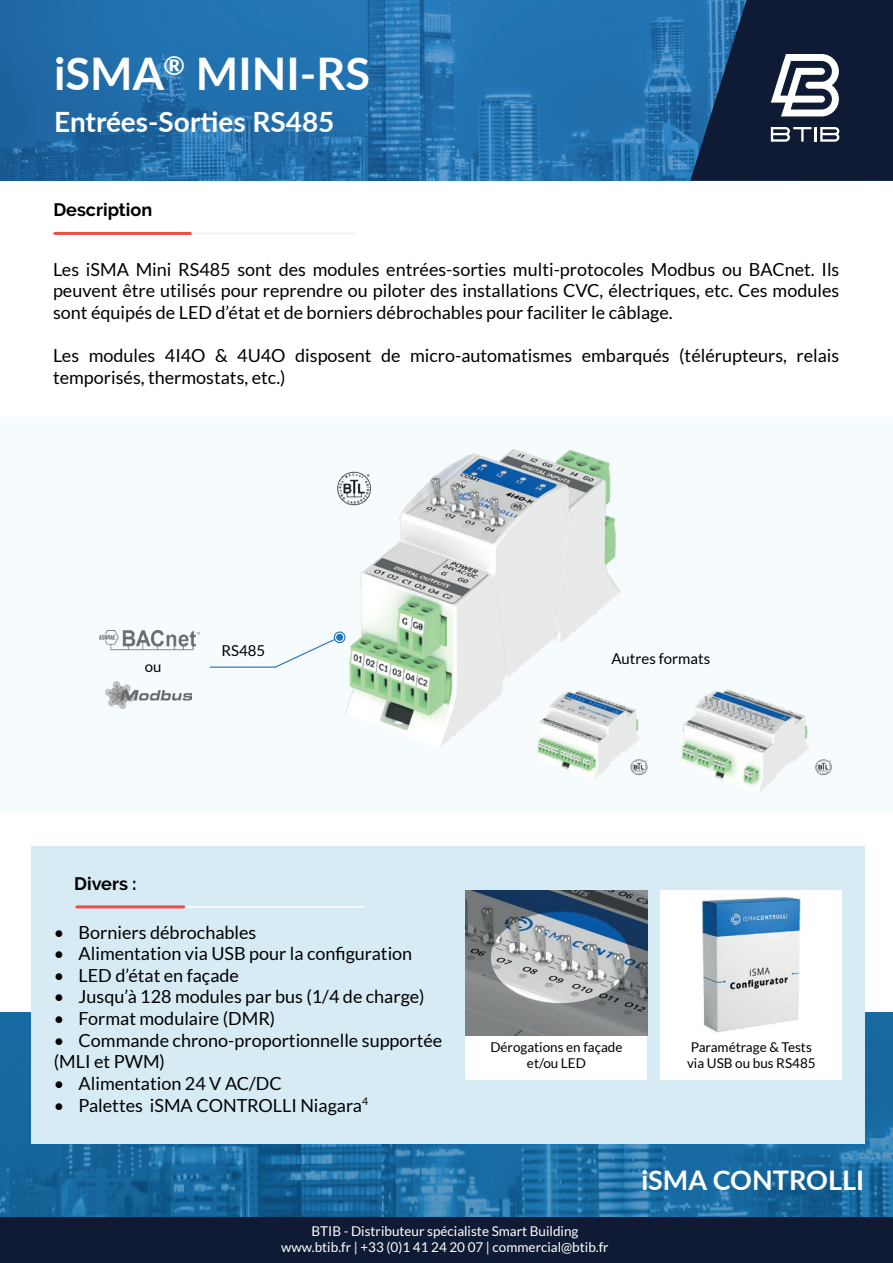
<style>
.page{position:relative;width:893px;height:1263px;background:#fff}
.page>*{position:absolute;margin:0;border:0;box-sizing:border-box;transform-origin:0 0}
.t1{font:700 45px "Lato";color:#fff}
.t2{font:700 28.05px "Lato";color:#fff}
.t3{font:700 27px "Lato";color:#fff}
.t4{font:18px/21.6px "Lato";color:#000001}
.t5{font:700 18px "Raleway";color:#000001}
.t6{font:15px "Lato";color:#000001}
.t7{font:13.5px/16.2px "Lato";color:#fff;text-align:center}
.t8{font:13.5px/16.2px "Lato";color:#000001;text-align:center}
</style>
<div class="page">
<div style="left:1px;top:417px;width:892px;height:395px;background:#f6fbfe"></div>
<svg style="left:1px;top:1012px;width:892px;height:205px;background:#1b6ba1"></svg>
<div style="left:31px;top:846px;width:834px;height:298px;background:#d7ebf5"></div>
<div style="left:0;top:1217px;width:893px;height:45px;background:#0f1b34"></div>
<svg style="left:0;top:0;width:690px;height:181px;background:#2471ad"></svg>
<svg style="left:690px;top:0;width:203px;height:181px;background:#243854"></svg>
<hr style="left:53px;top:233px;width:301px;height:1px;background:#eff0f0">
<hr style="left:55px;top:232px;width:135px;height:3px;background:#ed4d46">
<hr style="left:86px;top:906px;width:278px;height:2px;background:#fff">
<hr style="left:77px;top:905px;width:107px;height:3px;background:#ed4d46">
<img style="left:100px;top:631px;width:99px;height:20px">
<img style="left:106px;top:681px;width:85px;height:27px">
<img style="left:345px;top:450px;width:275px;height:297px">
<img style="left:536px;top:691px;width:103px;height:88px">
<img style="left:679px;top:690px;width:129px;height:103px">
<svg style="left:275px;top:638px;width:61px;height:30px"></svg>
<div style="left:336px;top:634px;width:7px;height:7px;background:#2173ba;border-radius:50%"></div>
<div style="left:334px;top:631px;width:11px;height:12px;border:1px solid #2173ba;border-radius:50%"></div>
<hr style="left:210px;top:666px;width:65px;height:2px;background:#2173ba">
<div style="left:660px;top:1034px;width:182px;height:46px;background:#fff"></div>
<div style="left:466px;top:1034px;width:181px;height:46px;background:#fff"></div>
<img style="left:337px;top:464px;width:44px;height:52px">
<img style="left:626px;top:754px;width:22px;height:25px">
<img style="left:815px;top:759px;width:17px;height:17px">
<img style="left:466px;top:891px;width:181px;height:144px">
<div style="left:660px;top:891px;width:182px;height:144px;background:#fff"></div>
<img style="left:702px;top:897px;width:99px;height:136px">
<h1 class="t1" style="left:54px;top:41px;width:317px">iSMA<sup>®</sup> MINI-RS</h1>
<h2 class="t2" style="left:54px;top:101px;width:282px">Entrées-Sorties RS485</h2>
<p class="t5" style="left:53px;top:199px;width:100px">Description</p>
<p class="t4" style="left:53px;top:258px;width:788px;text-align:justify">Les iSMA Mini RS485 sont des modules entrées-sorties multi-protocoles Modbus ou BACnet. Ils peuvent être utilisés pour reprendre ou piloter des installations CVC, électriques, etc. Ces modules sont équipés de LED d’état et de borniers débrochables pour faciliter le câblage.</p>
<p class="t4" style="left:53px;top:345px;width:788px">Les modules 4I4O &amp; 4U4O disposent de micro-automatismes embarqués (télérupteurs, relais temporisés, thermostats, etc.)</p>
<p class="t6" style="left:145px;top:658px;width:18px">ou</p>
<p class="t6" style="left:222px;top:642px;width:45px">RS485</p>
<p class="t6" style="left:611px;top:650px;width:100px">Autres formats</p>
<p class="t5" style="left:74px;top:873px;width:64px">Divers :</p>
<p class="t4" style="left:54px;top:921px;width:204px">• Borniers débrochables</p>
<p class="t4" style="left:54px;top:943px;width:360px">• Alimentation via USB pour la configuration</p>
<p class="t4" style="left:54px;top:964px;width:187px">• LED d’état en façade</p>
<p class="t4" style="left:54px;top:986px;width:372px">• Jusqu’à 128 modules par bus (1/4 de charge)</p>
<p class="t4" style="left:54px;top:1008px;width:223px">• Format modulaire (DMR)</p>
<p class="t4" style="left:54px;top:1029px;width:390px">• Commande chrono-proportionnelle supportée (MLI et PWM)</p>
<p class="t4" style="left:54px;top:1072px;width:229px">• Alimentation 24 V AC/DC</p>
<p class="t4" style="left:54px;top:1094px;width:316px">• Palettes iSMA CONTROLLI Niagara<sup>4</sup></p>
<p class="t8" style="left:490px;top:1039px;width:134px">Dérogations en façade et/ou LED</p>
<p class="t8" style="left:687px;top:1039px;width:130px;text-align:left">Paramétrage &amp; Tests via USB ou bus RS485</p>
<h3 class="t3" style="left:641px;top:1160px;width:224px">iSMA CONTROLLI</h3>
<p class="t7" style="left:281px;top:1222px;width:329px">BTIB - Distributeur spécialiste Smart Building www.btib.fr | +33 (0)1 41 24 20 07 | commercial@btib.fr</p>
</div>
